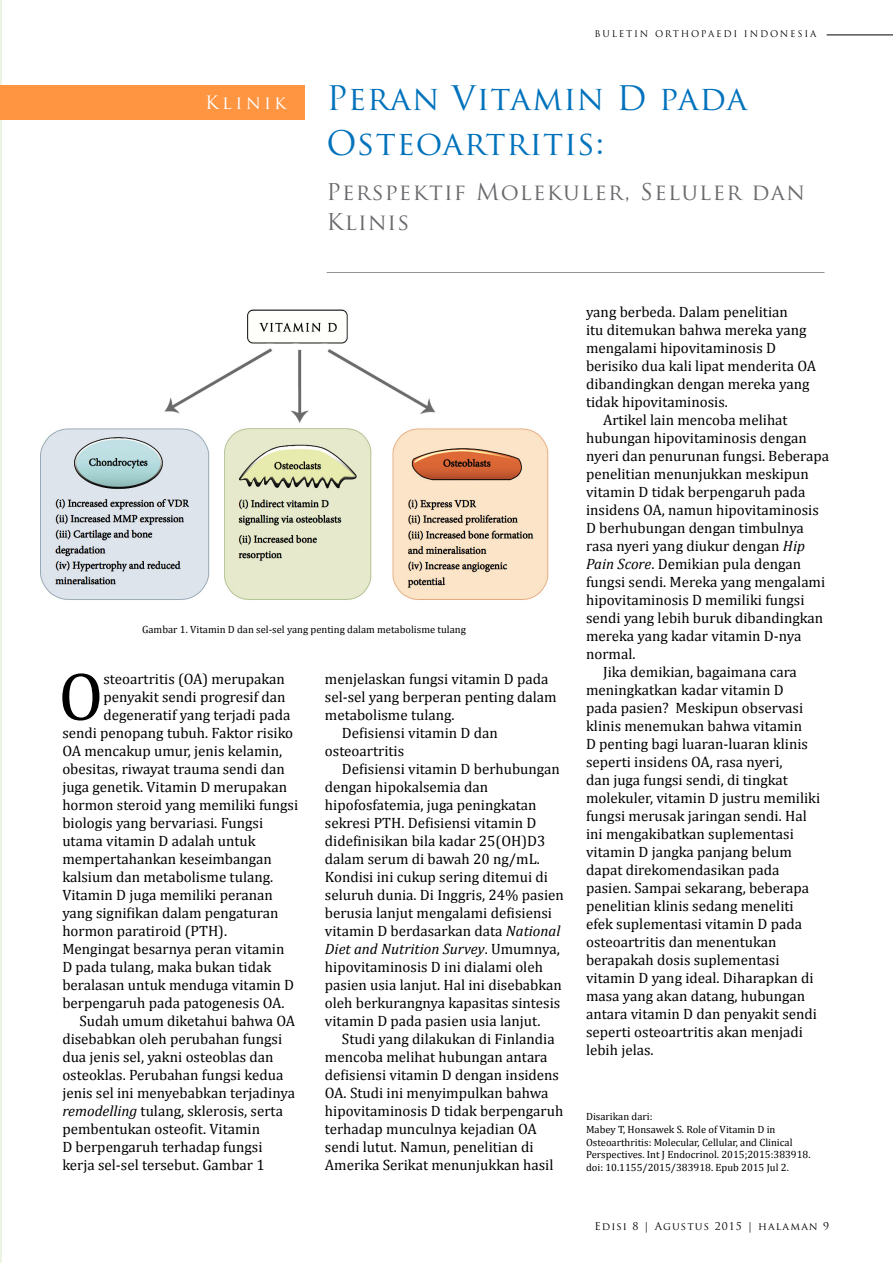
<style>
.page{position:relative;width:893px;height:1263px;background:#fff}
.page>*{position:absolute;margin:0;border:0;box-sizing:border-box;transform-origin:0 0}
.t1{font:69px "Cambria";color:#000}
.t2{font:33px/45px "Trajan Pro";letter-spacing:.025em;color:#0072bc}
.t3{font:22.5px/30px "Trajan Pro";letter-spacing:.06em;color:#696a6d}
.t4{font:18px "Trajan Pro";letter-spacing:.18em;color:#fff}
.t5{font:15px "Cambria";color:#000}
.t6{font:italic 15px "Cambria";color:#000}
.t7{font:10.5px/12.6px "Cambria";color:#000}
.t8{font:10.5px "Trajan Pro";letter-spacing:.1em;color:#000}
.t9{font:9px "Trajan Pro";letter-spacing:.2em;color:#000}
.s1{font-style:italic}
.s2{font-style:normal}
</style>
<div class="page">
<hr style="left:827px;top:35px;width:66px;height:1px;background:#000">
<hr style="left:0;top:0;width:1px;height:1262px;background:#ecf4e1">
<div style="left:0;top:85px;width:304px;height:34px;background:#ff9441"></div>
<hr style="left:327px;top:272px;width:497px;height:1px;background:#000">
<img style="left:40px;top:309px;width:509px;height:291px">
<p class="t4" style="left:205px;top:91px;width:83px">Klinik</p>
<p class="t9" style="left:594px;top:28px;width:223px">BULETIN ORTHOPAEDI INDONESIA</p>
<h2 class="t2" style="left:327px;top:75px;width:422px">Peran Vitamin D pada<br>Osteoartritis:</h2>
<h3 class="t3" style="left:327px;top:176px;width:480px">Perspektif Molekuler, Seluler dan<br>Klinis</h3>
<p class="t7" style="left:142px;top:623px;width:325px">Gambar 1. Vitamin D dan sel-sel yang penting dalam metabolisme tulang</p>
<p class="t5" style="left:325px;top:670px;width:225px">menjelaskan fungsi vitamin D pada</p>
<p class="t5" style="left:325px;top:688px;width:233px">sel-sel yang berperan penting dalam</p>
<p class="t5" style="left:325px;top:706px;width:131px">metabolisme tulang.</p>
<p class="t5" style="left:342px;top:724px;width:157px">Defisiensi vitamin D dan</p>
<p class="t5" style="left:325px;top:742px;width:81px">osteoartritis</p>
<p class="t5" style="left:342px;top:760px;width:219px">Defisiensi vitamin D berhubungan</p>
<p class="t5" style="left:325px;top:778px;width:165px">dengan hipokalsemia dan</p>
<p class="t5" style="left:325px;top:796px;width:213px">hipofosfatemia, juga peningkatan</p>
<p class="t5" style="left:325px;top:814px;width:213px">sekresi PTH. Defisiensi vitamin D</p>
<p class="t5" style="left:325px;top:832px;width:222px">didefinisikan bila kadar 25(OH)D3</p>
<p class="t5" style="left:325px;top:850px;width:216px">dalam serum di bawah 20 ng/mL.</p>
<p class="t5" style="left:325px;top:868px;width:225px">Kondisi ini cukup sering ditemui di</p>
<p class="t5" style="left:325px;top:886px;width:240px">seluruh dunia. Di Inggris, 24% pasien</p>
<p class="t5" style="left:325px;top:904px;width:229px">berusia lanjut mengalami defisiensi</p>
<p class="t5" style="left:325px;top:922px;width:237px">vitamin D berdasarkan data <span class="s1">National</span></p>
<p class="t6" style="left:325px;top:938px;width:236px">Diet and Nutrition Survey<span class="s2">. Umumnya,</span></p>
<p class="t5" style="left:325px;top:958px;width:220px">hipovitaminosis D ini dialami oleh</p>
<p class="t5" style="left:325px;top:976px;width:238px">pasien usia lanjut. Hal ini disebabkan</p>
<p class="t5" style="left:325px;top:994px;width:237px">oleh berkurangnya kapasitas sintesis</p>
<p class="t5" style="left:325px;top:1012px;width:217px">vitamin D pada pasien usia lanjut.</p>
<p class="t5" style="left:342px;top:1030px;width:214px">Studi yang dilakukan di Finlandia</p>
<p class="t5" style="left:325px;top:1048px;width:224px">mencoba melihat hubungan antara</p>
<p class="t5" style="left:325px;top:1066px;width:236px">defisiensi vitamin D dengan insidens</p>
<p class="t5" style="left:325px;top:1084px;width:225px">OA. Studi ini menyimpulkan bahwa</p>
<p class="t5" style="left:325px;top:1102px;width:240px">hipovitaminosis D tidak berpengaruh</p>
<p class="t5" style="left:325px;top:1120px;width:213px">terhadap munculnya kejadian OA</p>
<p class="t5" style="left:325px;top:1138px;width:210px">sendi lutut. Namun, penelitian di</p>
<p class="t5" style="left:325px;top:1156px;width:230px">Amerika Serikat menunjukkan hasil</p>
<h1 class="t1" style="left:58px;top:656px;width:47px">O</h1>
<p class="t5" style="left:103px;top:670px;width:183px">steoartritis (OA) merupakan</p>
<p class="t5" style="left:103px;top:688px;width:184px">penyakit sendi progresif dan</p>
<p class="t5" style="left:103px;top:706px;width:188px">degeneratif yang terjadi pada</p>
<p class="t5" style="left:62px;top:724px;width:232px">sendi penopang tubuh. Faktor risiko</p>
<p class="t5" style="left:62px;top:742px;width:221px">OA mencakup umur, jenis kelamin,</p>
<p class="t5" style="left:62px;top:760px;width:224px">obesitas, riwayat trauma sendi dan</p>
<p class="t5" style="left:62px;top:778px;width:226px">juga genetik. Vitamin D merupakan</p>
<p class="t5" style="left:62px;top:796px;width:237px">hormon steroid yang memiliki fungsi</p>
<p class="t5" style="left:62px;top:814px;width:202px">biologis yang bervariasi. Fungsi</p>
<p class="t5" style="left:62px;top:832px;width:195px">utama vitamin D adalah untuk</p>
<p class="t5" style="left:62px;top:850px;width:211px">mempertahankan keseimbangan</p>
<p class="t5" style="left:62px;top:868px;width:212px">kalsium dan metabolisme tulang.</p>
<p class="t5" style="left:62px;top:886px;width:212px">Vitamin D juga memiliki peranan</p>
<p class="t5" style="left:62px;top:904px;width:218px">yang signifikan dalam pengaturan</p>
<p class="t5" style="left:62px;top:922px;width:166px">hormon paratiroid (PTH).</p>
<p class="t5" style="left:62px;top:940px;width:224px">Mengingat besarnya peran vitamin</p>
<p class="t5" style="left:62px;top:958px;width:210px">D pada tulang, maka bukan tidak</p>
<p class="t5" style="left:62px;top:976px;width:233px">beralasan untuk menduga vitamin D</p>
<p class="t5" style="left:62px;top:994px;width:224px">berpengaruh pada patogenesis OA.</p>
<p class="t5" style="left:79px;top:1012px;width:217px">Sudah umum diketahui bahwa OA</p>
<p class="t5" style="left:62px;top:1030px;width:221px">disebabkan oleh perubahan fungsi</p>
<p class="t5" style="left:62px;top:1048px;width:213px">dua jenis sel, yakni osteoblas dan</p>
<p class="t5" style="left:62px;top:1066px;width:222px">osteoklas. Perubahan fungsi kedua</p>
<p class="t5" style="left:62px;top:1084px;width:234px">jenis sel ini menyebabkan terjadinya</p>
<p class="t5" style="left:62px;top:1102px;width:222px"><span class="s1">remodelling</span> tulang, sklerosis, serta</p>
<p class="t5" style="left:62px;top:1120px;width:199px">pembentukan osteofit. Vitamin</p>
<p class="t5" style="left:62px;top:1138px;width:202px">D berpengaruh terhadap fungsi</p>
<p class="t5" style="left:62px;top:1156px;width:204px">kerja sel-sel tersebut. Gambar 1</p>
<p class="t5" style="left:586px;top:303px;width:203px">yang berbeda. Dalam penelitian</p>
<p class="t5" style="left:586px;top:321px;width:222px">itu ditemukan bahwa mereka yang</p>
<p class="t5" style="left:586px;top:339px;width:192px">mengalami hipovitaminosis D</p>
<p class="t5" style="left:586px;top:357px;width:232px">berisiko dua kali lipat menderita OA</p>
<p class="t5" style="left:586px;top:375px;width:225px">dibandingkan dengan mereka yang</p>
<p class="t5" style="left:586px;top:393px;width:143px">tidak hipovitaminosis.</p>
<p class="t5" style="left:603px;top:411px;width:186px">Artikel lain mencoba melihat</p>
<p class="t5" style="left:586px;top:429px;width:222px">hubungan hipovitaminosis dengan</p>
<p class="t5" style="left:586px;top:447px;width:245px">nyeri dan penurunan fungsi. Beberapa</p>
<p class="t5" style="left:586px;top:465px;width:224px">penelitian menunjukkan meskipun</p>
<p class="t5" style="left:586px;top:483px;width:221px">vitamin D tidak berpengaruh pada</p>
<p class="t5" style="left:586px;top:501px;width:234px">insidens OA, namun hipovitaminosis</p>
<p class="t5" style="left:586px;top:519px;width:219px">D berhubungan dengan timbulnya</p>
<p class="t5" style="left:586px;top:537px;width:220px">rasa nyeri yang diukur dengan <span class="s1">Hip</span></p>
<p class="t5" style="left:586px;top:555px;width:216px"><span class="s1">Pain Score</span>. Demikian pula dengan</p>
<p class="t5" style="left:586px;top:573px;width:241px">fungsi sendi. Mereka yang mengalami</p>
<p class="t5" style="left:586px;top:591px;width:220px">hipovitaminosis D memiliki fungsi</p>
<p class="t5" style="left:586px;top:609px;width:239px">sendi yang lebih buruk dibandingkan</p>
<p class="t5" style="left:586px;top:627px;width:217px">mereka yang kadar vitamin D-nya</p>
<p class="t5" style="left:586px;top:645px;width:51px">normal.</p>
<p class="t5" style="left:603px;top:663px;width:195px">Jika demikian, bagaimana cara</p>
<p class="t5" style="left:586px;top:681px;width:199px">meningkatkan kadar vitamin D</p>
<p class="t5" style="left:586px;top:699px;width:219px">pada pasien? Meskipun observasi</p>
<p class="t5" style="left:586px;top:717px;width:218px">klinis menemukan bahwa vitamin</p>
<p class="t5" style="left:586px;top:735px;width:224px">D penting bagi luaran-luaran klinis</p>
<p class="t5" style="left:586px;top:753px;width:198px">seperti insidens OA, rasa nyeri,</p>
<p class="t5" style="left:586px;top:771px;width:203px">dan juga fungsi sendi, di tingkat</p>
<p class="t5" style="left:586px;top:789px;width:236px">molekuler, vitamin D justru memiliki</p>
<p class="t5" style="left:586px;top:807px;width:222px">fungsi merusak jaringan sendi. Hal</p>
<p class="t5" style="left:586px;top:825px;width:209px">ini mengakibatkan suplementasi</p>
<p class="t5" style="left:586px;top:843px;width:207px">vitamin D jangka panjang belum</p>
<p class="t5" style="left:586px;top:861px;width:195px">dapat direkomendasikan pada</p>
<p class="t5" style="left:586px;top:879px;width:224px">pasien. Sampai sekarang, beberapa</p>
<p class="t5" style="left:586px;top:897px;width:209px">penelitian klinis sedang meneliti</p>
<p class="t5" style="left:586px;top:915px;width:218px">efek suplementasi vitamin D pada</p>
<p class="t5" style="left:586px;top:933px;width:192px">osteoartritis dan menentukan</p>
<p class="t5" style="left:586px;top:951px;width:195px">berapakah dosis suplementasi</p>
<p class="t5" style="left:586px;top:969px;width:229px">vitamin D yang ideal. Diharapkan di</p>
<p class="t5" style="left:586px;top:987px;width:221px">masa yang akan datang, hubungan</p>
<p class="t5" style="left:586px;top:1005px;width:232px">antara vitamin D dan penyakit sendi</p>
<p class="t5" style="left:586px;top:1023px;width:218px">seperti osteoartritis akan menjadi</p>
<p class="t5" style="left:586px;top:1041px;width:69px">lebih jelas.</p>
<p class="t7" style="left:586px;top:1110px;width:226px">Disarikan dari:<br>Mabey T, Honsawek S. Role of Vitamin D in Osteoarthritis: Molecular, Cellular, and Clinical Perspectives. Int J Endocrinol. 2015;2015:383918. doi: 10.1155/2015/383918. Epub 2015 Jul 2.</p>
<p class="t8" style="left:594px;top:1219px;width:236px">Edisi 8 | Agustus 2015 | halaman 9</p>
</div>
